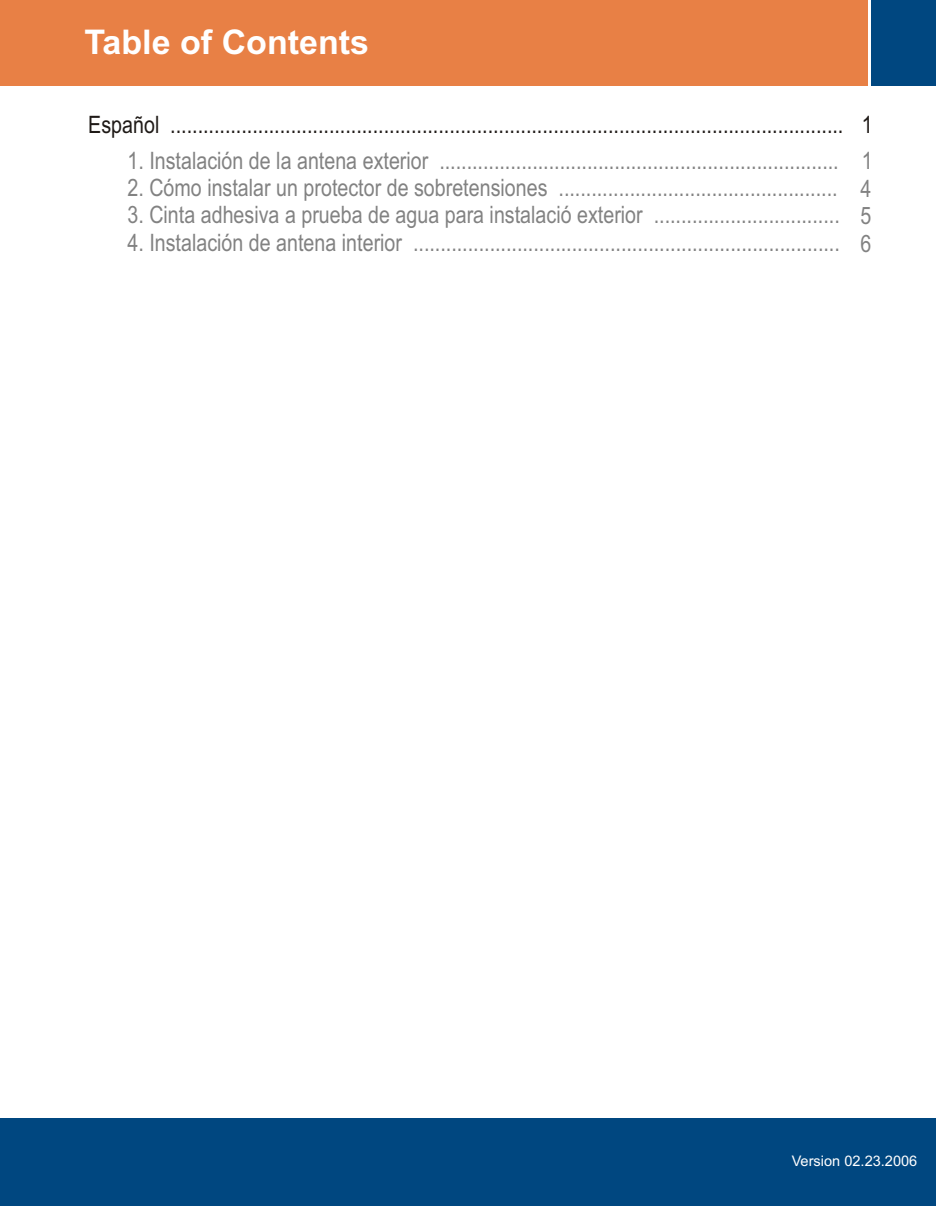
<style>
.page{position:relative;width:936px;height:1206px;background:#fff}
.page>*{position:absolute;margin:0;border:0;box-sizing:border-box;transform-origin:0 0}
.t1{font:700 33.9px "Arial";color:#fff}
.t2{font:24px "Arial Narrow";color:#828282}
.t3{font:24px "Arial Narrow";color:#1f1a17}
.t4{font:14.7px "Arial";color:#fff}
</style>
<div class="page">
<div style="left:0;top:1118px;width:936px;height:88px;background:#004780"></div>
<div style="left:0;top:0;width:868px;height:85px;background:#e88045"></div>
<div style="left:871px;top:0;width:65px;height:85px;background:#004780"></div>
<h1 class="t1" style="left:84px;top:29px;width:286px">Table of Contents</h1>
<p class="t3" style="left:88px;top:116px;width:786px">Español ........................................................................................................................... 1</p>
<p class="t2" style="left:862px;top:152px;width:12px">1</p>
<p class="t2" style="left:861px;top:206px;width:12px">5</p>
<p class="t2" style="left:127px;top:151px;width:302px">1. Instalación de la antena exterior</p>
<p class="t2" style="left:439px;top:151px;width:401px">.........................................................................</p>
<p class="t2" style="left:127px;top:179px;width:422px">2. Cómo instalar un protector de sobretensiones</p>
<p class="t2" style="left:861px;top:179px;width:12px">4</p>
<p class="t2" style="left:861px;top:234px;width:12px">6</p>
<p class="t2" style="left:559px;top:179px;width:281px">...................................................</p>
<p class="t2" style="left:127px;top:206px;width:517px">3. Cinta adhesiva a prueba de agua para instalació exterior</p>
<p class="t2" style="left:654px;top:206px;width:188px">..................................</p>
<p class="t2" style="left:127px;top:233px;width:276px">4. Instalación de antena interior</p>
<p class="t2" style="left:413px;top:233px;width:428px">..............................................................................</p>
<p class="t4" style="left:792px;top:1155px;width:127px">Version 02.23.2006</p>
</div>
